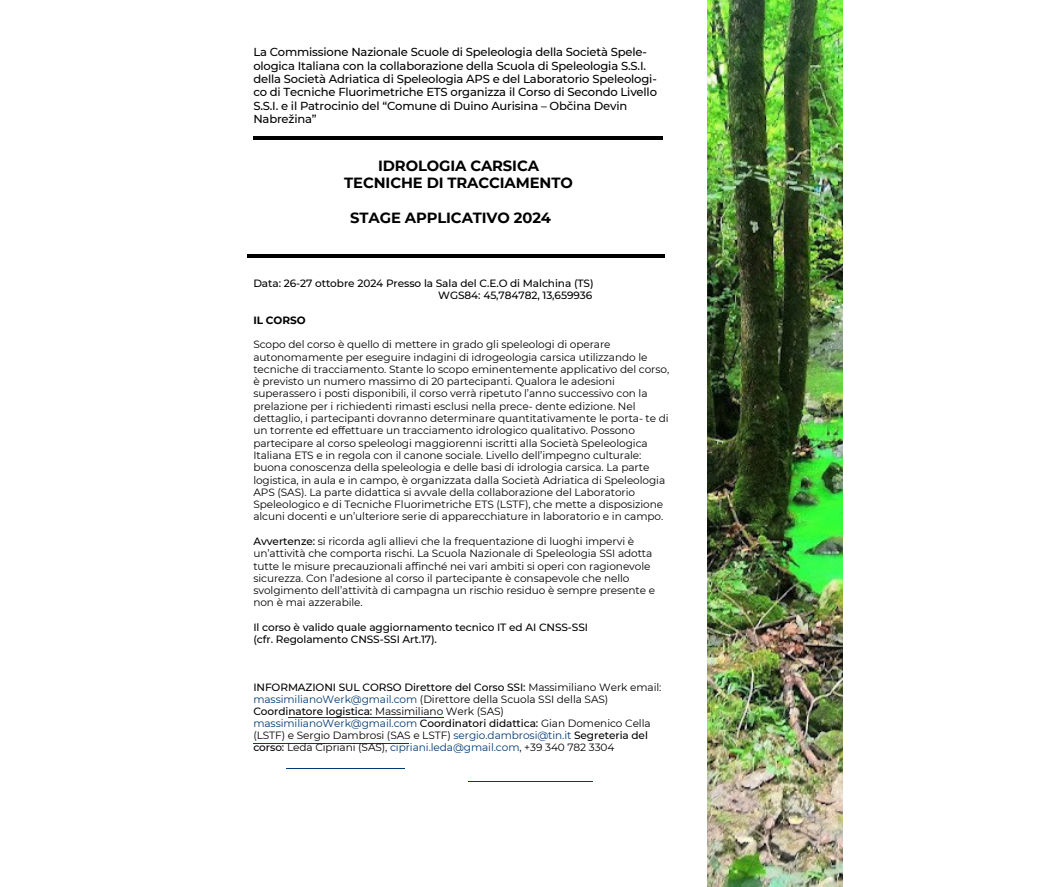
<style>
.page{position:relative;width:1058px;height:887px;background:#fff}
.page>*{position:absolute;margin:0;border:0;box-sizing:border-box;transform-origin:0 0}
.t1{font:700 14.7px/16.8px "Montserrat";letter-spacing:-.005em;color:#000;text-align:center}
.t2{font:500 11.55px/13.5px "Montserrat";letter-spacing:-.015em;color:#000}
.t3{font:10.5px/12.3px "Montserrat";letter-spacing:-.005em;color:#000}
.t4{font:500 10.5px/12.3px "Montserrat";letter-spacing:-.005em;color:#000;text-align:right}
.t5{font:700 10.5px "Montserrat";letter-spacing:-.005em;color:#000}
.s1{font-weight:500}
.s2{color:#003a72}
</style>
<div class="page">
<img style="left:707px;top:0;width:135px;height:886px">
<hr style="left:253px;top:743px;width:156px;height:1px;background:#003a72">
<hr style="left:286px;top:768px;width:118px;height:1px;background:#003a72">
<hr style="left:288px;top:717px;width:156px;height:1px;background:#003a72">
<hr style="left:253px;top:137px;width:409px;height:3px;background:#000">
<hr style="left:247px;top:254px;width:417px;height:3px;background:#000">
<hr style="left:468px;top:780px;width:124px;height:1px;background:#003a72">
<p class="t2" style="left:253px;top:45px;width:405px">La Commissione Nazionale Scuole di Speleologia della Società Spele&shy;ologica Italiana con la collaborazione della Scuola di Speleologia S.S.I. della Società Adriatica di Speleologia APS e del Laboratorio Speleologi&shy;co di Tecniche Fluorimetriche ETS organizza il Corso di Secondo Livello S.S.I. e il Patrocinio del “Comune di Duino Aurisina – Občina Devin Nabrežina”</p>
<h1 class="t1" style="left:344px;top:156px;width:230px">IDROLOGIA CARSICA<br>TECNICHE DI TRACCIAMENTO</h1>
<h1 class="t1" style="left:350px;top:208px;width:202px">STAGE APPLICATIVO 2024</h1>
<p class="t4" style="left:253px;top:276px;width:342px">Data: 26-27 ottobre 2024 Presso la Sala del C.E.O di Malchina (TS)<br>WGS84: 45,784782, 13,659936</p>
<p class="t5" style="left:253px;top:312px;width:54px">IL CORSO</p>
<p class="t3" style="left:253px;top:338px;width:417px">Scopo del corso è quello di mettere in grado gli speleologi di operare autonomamente per eseguire indagini di idrogeologia carsica utilizzando le tecniche di tracciamento. Stante lo scopo eminentemente applicativo del corso, è previsto un numero massimo di 20 partecipanti. Qualora le adesioni superassero i posti disponibili, il corso verrà ripetuto l’anno successivo con la prelazione per i richiedenti rimasti esclusi nella prece- dente edizione. Nel dettaglio, i partecipanti dovranno determinare quantitativamente le porta- te di un torrente ed effettuare un tracciamento idrologico qualitativo. Possono partecipare al corso speleologi maggiorenni iscritti alla Società Speleologica Italiana ETS e in regola con il canone sociale. Livello dell’impegno culturale: buona conoscenza della speleologia e delle basi di idrologia carsica. La parte logistica, in aula e in campo, è organizzata dalla Società Adriatica di Speleologia APS (SAS). La parte didattica si avvale della collaborazione del Laboratorio Speleologico e di Tecniche Fluorimetriche ETS (LSTF), che mette a disposizione alcuni docenti e un’ulteriore serie di apparecchiature in laboratorio e in campo.</p>
<p class="t3" style="left:253px;top:534px;width:403px"><span class="s1">Avvertenze:</span> si ricorda agli allievi che la frequentazione di luoghi impervi è un’attività che comporta rischi. La Scuola Nazionale di Speleologia SSI adotta tutte le misure precauzionali affinché nei vari ambiti si operi con ragionevole sicurezza. Con l’adesione al corso il partecipante è consapevole che nello svolgimento dell’attività di campagna un rischio residuo è sempre presente e non è mai azzerabile.</p>
<p class="t4" style="left:253px;top:620px;width:336px;text-align:left">Il corso è valido quale aggiornamento tecnico IT ed AI CNSS-SSI (cfr. Regolamento CNSS-SSI Art.17).</p>
<p class="t3" style="left:253px;top:681px;width:409px;line-height:11.9px"><span class="s1">INFORMAZIONI SUL CORSO Direttore del Corso SSI:</span> Massimiliano Werk email: <span class="s2">massimilianoWerk@gmail.com</span> (Direttore della Scuola SSI della SAS)<br><span class="s1">Coordinatore logistica:</span> Massimiliano Werk (SAS) <span class="s2">massimilianoWerk@gmail.com</span> <span class="s1">Coordinatori didattica:</span> Gian Domenico Cella (LSTF) e Sergio Dambrosi (SAS e LSTF) <span class="s2">sergio.dambrosi@tin.it</span> <span class="s1">Segreteria del corso:</span> Leda Cipriani (SAS), <span class="s2">cipriani.leda@gmail.com</span>, +39 340 782 3304</p>
</div>
